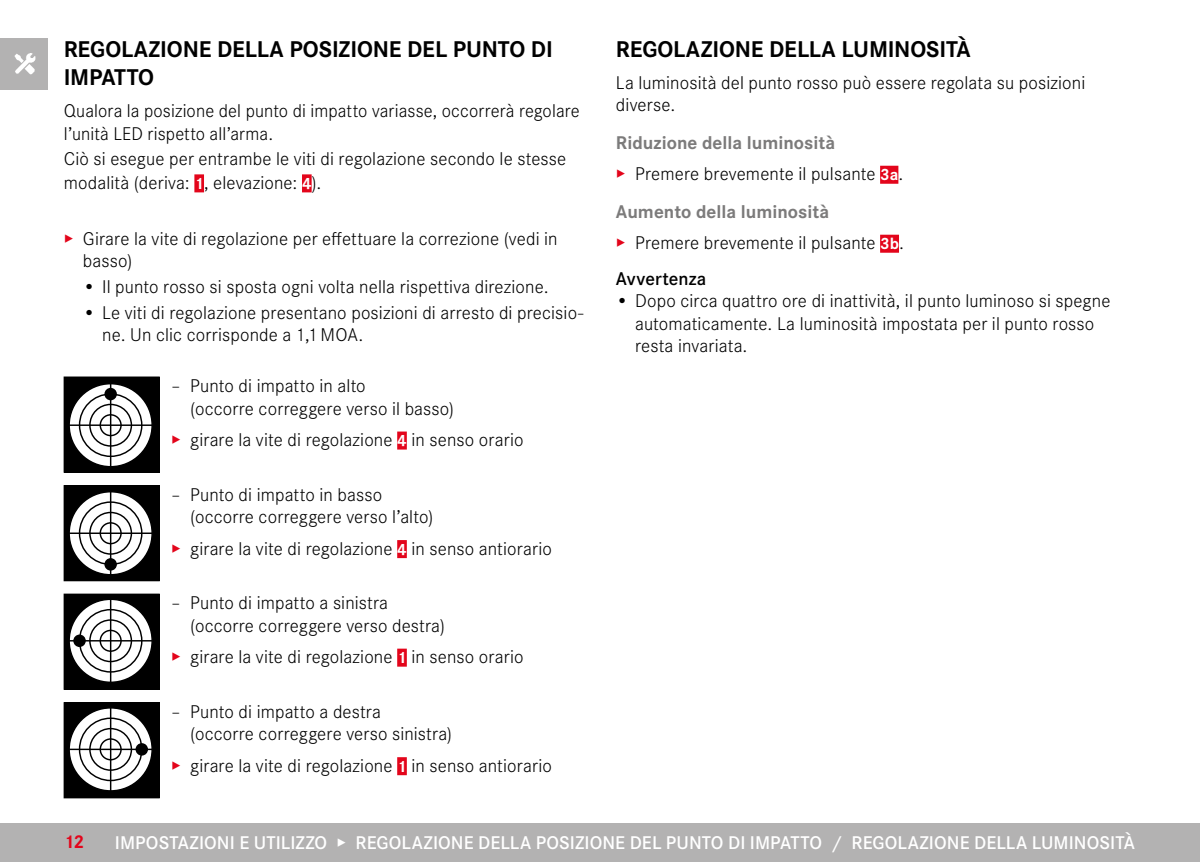
<style>
.page{position:relative;width:1200px;height:862px;background:#fff}
.page>*{position:absolute;margin:0;border:0;box-sizing:border-box;transform-origin:0 0}
.Heading____Heading_01{font:700 23.62px/28.3px "Corporate S";letter-spacing:-.005em;color:#000}
.Text____Body_Text{font:300 19.12px/22.3px "Corporate S";letter-spacing:.01em;color:#000}
.t1{font:600 19.12px "Corporate S";letter-spacing:.005em;color:#fff}
.Text____Um_zu_zum_XXX{font:700 19.12px "Corporate S";color:#7c7b7b}
.Heading____Note_Heading{font:600 19.12px "Corporate S";letter-spacing:.005em;color:#000}
.t2{font:700 19.12px "Corporate S";color:#e3051b}
.s1{font-weight:700;font-size:16.88px;color:#fff}
.s2{color:#e3051b}
</style>
<div class="page">
<div style="left:0;top:823px;width:1199px;height:38px;background:#b3b2b2"></div>
<div style="left:0;top:38px;width:48px;height:51px;background:#b3b2b2"></div>
<img style="left:14px;top:53px;width:22px;height:21px">
<div style="left:194px;top:174px;width:10px;height:18px;background:#e3051b"></div>
<div style="left:302px;top:174px;width:9px;height:18px;background:#e3051b"></div>
<div style="left:66px;top:378px;width:91px;height:92px;background:#000"></div>
<svg style="left:69px;top:383px;width:83px;height:83px"></svg>
<svg style="left:79px;top:394px;width:63px;height:62px"></svg>
<div style="left:79px;top:393px;width:63px;height:64px;border:1px solid #000;border-radius:50%"></div>
<svg style="left:90px;top:404px;width:41px;height:41px"></svg>
<div style="left:89px;top:403px;width:43px;height:43px;border:1px solid #000;border-radius:50%"></div>
<svg style="left:100px;top:414px;width:21px;height:21px"></svg>
<div style="left:99px;top:414px;width:23px;height:22px;border:1px solid #000;border-radius:50%"></div>
<hr style="left:110px;top:383px;width:1px;height:83px;background:#000">
<hr style="left:69px;top:424px;width:83px;height:1px;background:#000">
<svg style="left:104px;top:387px;width:13px;height:13px"></svg>
<div style="left:64px;top:376px;width:95px;height:96px;border:1px solid #000"></div>
<div style="left:397px;top:431px;width:10px;height:18px;background:#e3051b"></div>
<div style="left:66px;top:487px;width:91px;height:91px;background:#000"></div>
<svg style="left:69px;top:491px;width:83px;height:83px"></svg>
<div style="left:79px;top:501px;width:63px;height:63px;border:1px solid #000;border-radius:50%"></div>
<div style="left:89px;top:511px;width:43px;height:43px;border:1px solid #000;border-radius:50%"></div>
<div style="left:99px;top:522px;width:23px;height:22px;border:1px solid #000;border-radius:50%"></div>
<hr style="left:110px;top:491px;width:1px;height:83px;background:#000">
<hr style="left:69px;top:532px;width:83px;height:1px;background:#000">
<div style="left:104px;top:558px;width:13px;height:12px;background:#000;border-radius:50%"></div>
<div style="left:64px;top:485px;width:95px;height:95px;border:1px solid #000"></div>
<div style="left:397px;top:539px;width:10px;height:18px;background:#e3051b"></div>
<div style="left:66px;top:595px;width:91px;height:92px;background:#000"></div>
<svg style="left:69px;top:599px;width:83px;height:83px"></svg>
<svg style="left:79px;top:609px;width:63px;height:62px"></svg>
<div style="left:79px;top:608px;width:63px;height:64px;border:1px solid #000;border-radius:50%"></div>
<svg style="left:90px;top:619px;width:41px;height:42px"></svg>
<div style="left:89px;top:619px;width:43px;height:43px;border:1px solid #000;border-radius:50%"></div>
<svg style="left:100px;top:630px;width:21px;height:20px"></svg>
<div style="left:99px;top:629px;width:23px;height:22px;border:1px solid #000;border-radius:50%"></div>
<hr style="left:110px;top:599px;width:1px;height:83px;background:#000">
<hr style="left:69px;top:639px;width:83px;height:2px;background:#000">
<div style="left:73px;top:634px;width:13px;height:12px;background:#000;border-radius:50%"></div>
<div style="left:64px;top:593px;width:95px;height:96px;border:1px solid #000"></div>
<div style="left:397px;top:648px;width:10px;height:18px;background:#e3051b"></div>
<div style="left:66px;top:704px;width:91px;height:91px;background:#000"></div>
<svg style="left:69px;top:707px;width:83px;height:83px"></svg>
<div style="left:79px;top:717px;width:63px;height:63px;border:1px solid #000;border-radius:50%"></div>
<div style="left:89px;top:727px;width:43px;height:43px;border:1px solid #000;border-radius:50%"></div>
<div style="left:99px;top:737px;width:23px;height:23px;border:1px solid #000;border-radius:50%"></div>
<hr style="left:110px;top:707px;width:1px;height:83px;background:#000">
<hr style="left:69px;top:748px;width:83px;height:1px;background:#000">
<svg style="left:135px;top:742px;width:13px;height:13px"></svg>
<div style="left:64px;top:702px;width:95px;height:95px;border:1px solid #000"></div>
<div style="left:397px;top:756px;width:10px;height:18px;background:#e3051b"></div>
<div style="left:879px;top:166px;width:19px;height:18px;background:#e3051b"></div>
<div style="left:879px;top:234px;width:19px;height:18px;background:#e3051b"></div>
<p class="Heading____Heading_01" style="left:64px;top:33px;width:490px">REGOLAZIONE DELLA POSIZIONE DEL PUNTO DI<br>IMPATTO</p>
<p class="Text____Body_Text" style="left:64px;top:99px;width:517px">Qualora la posizione del punto di impatto variasse, occorrerà regolare l’unità LED rispetto all’arma.</p>
<p class="Text____Body_Text" style="left:64px;top:146px;width:504px;line-height:23.6px">Ciò si esegue per entrambe le viti di regolazione secondo le stesse modalità (deriva: <span class="s1">1</span>, elevazione: <span class="s1">4</span>).</p>
<p class="Text____Body_Text" style="left:83px;top:226px;width:476px;text-indent:-19px"><span class="s2">▸</span> Girare la vite di regolazione per effettuare la correzione (vedi in basso)</p>
<p class="Text____Body_Text" style="left:83px;top:274px;width:467px">• Il punto rosso si sposta ogni volta nella rispettiva direzione.</p>
<p class="Text____Body_Text" style="left:102px;top:300px;width:482px;text-indent:-19px">• Le viti di regolazione presentano posizioni di arresto di precisio&shy;ne. Un clic corrisponde a 1,1MOA.</p>
<p class="Text____Body_Text" style="left:190px;top:373px;width:265px;text-indent:-19px">– Punto di impatto in alto<br>(occorre correggere verso il basso)</p>
<p class="Text____Body_Text" style="left:171px;top:427px;width:354px"><span class="s2">▸</span> girare la vite di regolazione <span class="s1">4</span> in senso orario</p>
<p class="Text____Body_Text" style="left:190px;top:482px;width:244px;text-indent:-19px">– Punto di impatto in basso (occorre correggere verso l’alto)</p>
<p class="Text____Body_Text" style="left:171px;top:535px;width:382px"><span class="s2">▸</span> girare la vite di regolazione <span class="s1">4</span> in senso antiorario</p>
<p class="Text____Body_Text" style="left:190px;top:590px;width:256px;text-indent:-19px">– Punto di impatto a sinistra (occorre correggere verso destra)</p>
<p class="Text____Body_Text" style="left:171px;top:644px;width:354px"><span class="s2">▸</span> girare la vite di regolazione <span class="s1">1</span> in senso orario</p>
<p class="Text____Body_Text" style="left:190px;top:698px;width:263px;text-indent:-19px">– Punto di impatto a destra<br>(occorre correggere verso sinistra)</p>
<p class="Text____Body_Text" style="left:171px;top:752px;width:382px"><span class="s2">▸</span> girare la vite di regolazione <span class="s1">1</span> in senso antiorario</p>
<p class="Heading____Heading_01" style="left:615px;top:33px;width:356px">REGOLAZIONE DELLA LUMINOSITÀ</p>
<p class="Text____Body_Text" style="left:615px;top:70px;width:471px">La luminosità del punto rosso può essere regolata su posizioni diverse.</p>
<p class="Text____Um_zu_zum_XXX" style="left:615px;top:127px;width:221px">Riduzione della luminosità</p>
<p class="Text____Body_Text" style="left:615px;top:162px;width:289px"><span class="s2">▸</span> Premere brevemente il pulsante <span class="s1">3a</span>.</p>
<p class="Text____Um_zu_zum_XXX" style="left:615px;top:196px;width:215px">Aumento della luminosità</p>
<p class="Text____Body_Text" style="left:615px;top:230px;width:289px"><span class="s2">▸</span> Premere brevemente il pulsante <span class="s1">3b</span>.</p>
<p class="Heading____Note_Heading" style="left:615px;top:264px;width:92px">Avvertenza</p>
<p class="Text____Body_Text" style="left:635px;top:289px;width:477px;text-indent:-19px">• Dopo circa quattro ore di inattività, il punto luminoso si spegne automaticamente. La luminosità impostata per il punto rosso resta invariata.</p>
<p class="t2" style="left:64px;top:826px;width:22px">12</p>
<p class="t1" style="left:115px;top:827px;width:1021px">IMPOSTAZIONI E UTILIZZO ▸ REGOLAZIONE DELLA POSIZIONE DEL PUNTO DI IMPATTO / REGOLAZIONE DELLA LUMINOSITÀ</p>
</div>
